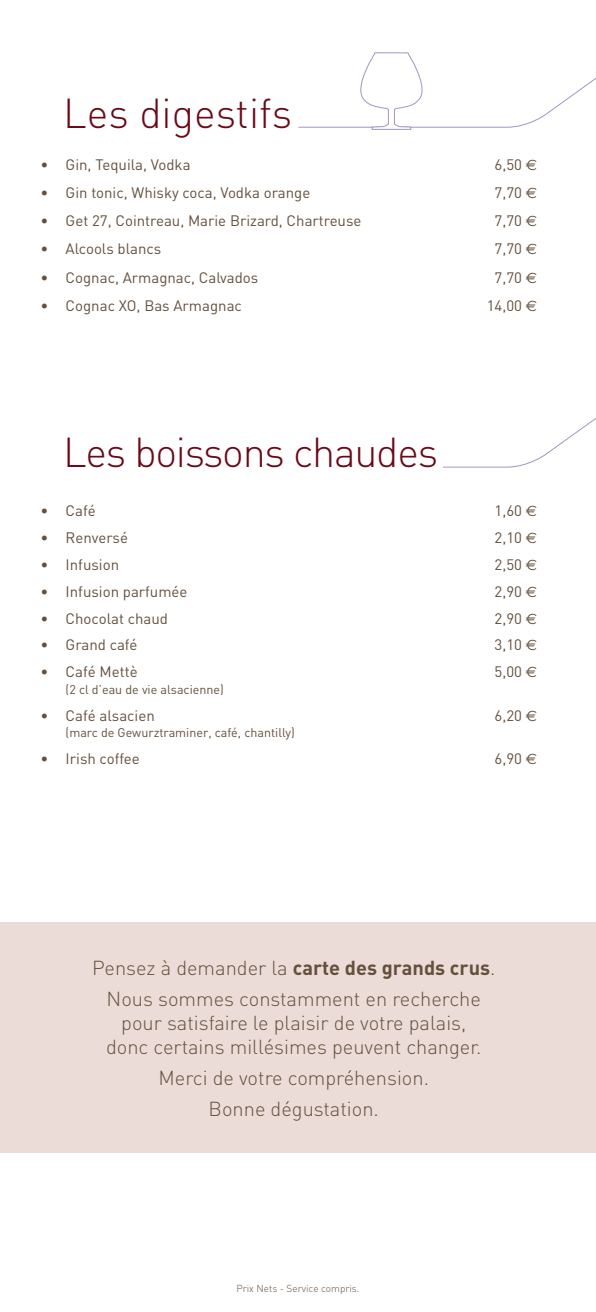
<style>
.page{position:relative;width:596px;height:1312px;background:#fff}
.page>*{position:absolute;margin:0;border:0;box-sizing:border-box;transform-origin:0 0}
.t1{font:300 41.25px "DIN";letter-spacing:-.03em;color:#6b0917}
.t2{font:300 41.25px "DIN";color:#6b0917}
.t3{font:300 20px/31.1px "DIN";color:#65503c;text-align:center}
.t4{font:15px "DIN";color:#65503c}
.t5{font:12.5px "DIN";color:#65503c}
.t6{font:300 10px "DIN";color:#65503c}
.s1{font-family:"Euro Sans"}
.s2{font-weight:700}
</style>
<div class="page">
<div style="left:0;top:921px;width:595px;height:231px;background:#ebdcd8"></div>
<svg style="left:298px;top:52px;width:297px;height:78px"></svg>
<svg style="left:443px;top:418px;width:153px;height:50px"></svg>
<svg style="left:595px;top:969px;width:1px;height:63px"></svg>
<svg style="left:595px;top:1084px;width:1px;height:62px"></svg>
<h1 class="t2" style="left:63px;top:87px;width:230px">Les digestifs</h1>
<p class="t4" style="left:41px;top:155px;width:151px">• Gin, Tequila, Vodka</p>
<p class="t4" style="left:494px;top:155px;width:44px">6,50 <span class="s1">E</span></p>
<p class="t4" style="left:41px;top:183px;width:271px">• Gin tonic, Whisky coca, Vodka orange</p>
<p class="t4" style="left:494px;top:183px;width:44px">7,70 <span class="s1">E</span></p>
<p class="t4" style="left:41px;top:211px;width:322px">• Get 27, Cointreau, Marie Brizard, Chartreuse</p>
<p class="t4" style="left:494px;top:211px;width:44px">7,70 <span class="s1">E</span></p>
<p class="t4" style="left:41px;top:239px;width:122px">• Alcools blancs</p>
<p class="t4" style="left:494px;top:239px;width:44px">7,70 <span class="s1">E</span></p>
<p class="t4" style="left:41px;top:268px;width:219px">• Cognac, Armagnac, Calvados</p>
<p class="t4" style="left:494px;top:268px;width:44px">7,70 <span class="s1">E</span></p>
<p class="t4" style="left:41px;top:296px;width:203px">• Cognac XO, Bas Armagnac</p>
<p class="t4" style="left:486px;top:296px;width:52px">14,00 <span class="s1">E</span></p>
<h1 class="t1" style="left:63px;top:427px;width:376px">Les boissons chaudes</h1>
<p class="t4" style="left:41px;top:501px;width:57px">• Café</p>
<p class="t4" style="left:494px;top:501px;width:44px">1,60 <span class="s1">E</span></p>
<p class="t4" style="left:41px;top:528px;width:89px">• Renversé</p>
<p class="t4" style="left:494px;top:528px;width:44px">2,10 <span class="s1">E</span></p>
<p class="t4" style="left:41px;top:555px;width:80px">• Infusion</p>
<p class="t4" style="left:494px;top:555px;width:44px">2,50 <span class="s1">E</span></p>
<p class="t4" style="left:41px;top:581px;width:148px">• Infusion parfumée</p>
<p class="t4" style="left:494px;top:581px;width:44px">2,90 <span class="s1">E</span></p>
<p class="t4" style="left:41px;top:608px;width:129px">• Chocolat chaud</p>
<p class="t4" style="left:494px;top:608px;width:44px">2,90 <span class="s1">E</span></p>
<p class="t4" style="left:41px;top:635px;width:98px">• Grand café</p>
<p class="t4" style="left:494px;top:635px;width:44px">3,10 <span class="s1">E</span></p>
<p class="t4" style="left:41px;top:662px;width:98px">• Café Mettè</p>
<p class="t4" style="left:494px;top:662px;width:44px">5,00 <span class="s1">E</span></p>
<p class="t5" style="left:66px;top:681px;width:160px">(2 cl d’eau de vie alsacienne)</p>
<p class="t4" style="left:41px;top:705px;width:116px">• Café alsacien</p>
<p class="t4" style="left:494px;top:705px;width:44px">6,20 <span class="s1">E</span></p>
<p class="t5" style="left:66px;top:724px;width:231px">(marc de Gewurztraminer, café, chantilly)</p>
<p class="t4" style="left:41px;top:748px;width:101px">• Irish coffee</p>
<p class="t4" style="left:494px;top:748px;width:44px">6,90 <span class="s1">E</span></p>
<h2 class="t3" style="left:92px;top:951px;width:404px">Pensez à demander la <span class="s2">carte des grands crus</span>.<br>Nous sommes constamment en recherche</h2>
<h2 class="t3" style="left:106px;top:1010px;width:377px;line-height:24px">pour satisfaire le plaisir de votre palais, donc certains millésimes peuvent changer.</h2>
<h2 class="t3" style="left:158px;top:1061px;width:272px">Merci de votre compréhension.<br>Bonne dégustation.</h2>
<p class="t6" style="left:236px;top:1281px;width:125px">Prix Nets - Service compris.</p>
</div>
